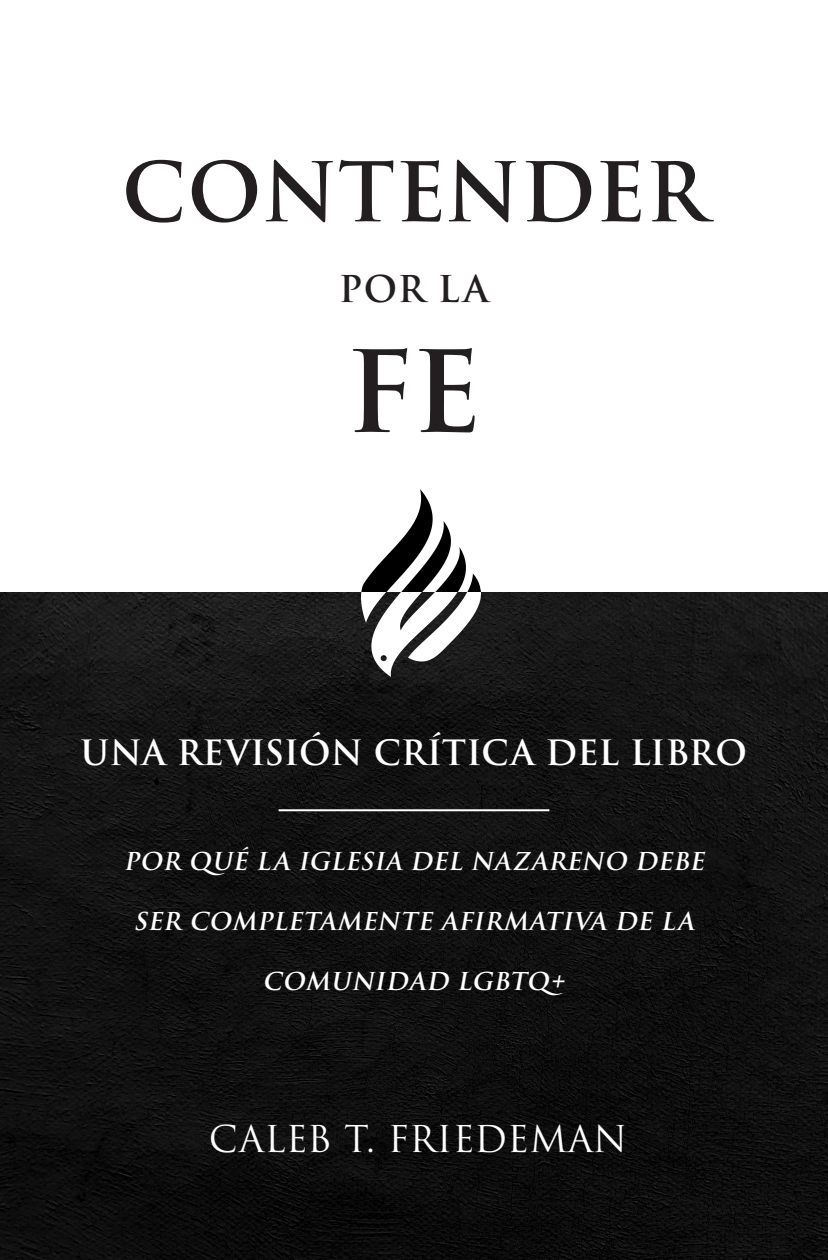
<style>
.page{position:relative;width:828px;height:1260px;background:#fff}
.page>*{position:absolute;margin:0;border:0;box-sizing:border-box;transform-origin:0 0}
.t1{font:600 110px "Trajan Pro 3";color:#231f20}
.t2{font:600 80px "Trajan Pro 3";letter-spacing:.005em;color:#231f20}
.t3{font:36px "Trajan Pro 3";letter-spacing:.005em;color:#fff}
.t4{font:600 36px "Trajan Pro 3";color:#231f20}
.t5{font:600 34px "Trajan Pro 3";color:#fff}
.t6{font:italic 600 24px "Trajan Pro 3";letter-spacing:.02em;color:#fff}
</style>
<div class="page">
<img style="left:0;top:593px;width:828px;height:667px">
<img style="left:361px;top:490px;width:119px;height:103px">
<img style="left:361px;top:593px;width:119px;height:84px">
<hr style="left:279px;top:809px;width:270px;height:2px;background:#fff">
<p class="t2" style="left:122px;top:134px;width:586px">CONTENDER</p>
<p class="t4" style="left:339px;top:263px;width:151px">POR LA</p>
<p class="t1" style="left:346px;top:312px;width:137px">FE</p>
<p class="t5" style="left:80px;top:728px;width:668px">UNA REVISIÓN CRÍTICA DEL LIBRO</p>
<p class="t6" style="left:124px;top:844px;width:589px">POR QUÉ LA IGLESIA DEL NAZARENO DEBE</p>
<p class="t6" style="left:134px;top:904px;width:562px">SER COMPLETAMENTE AFIRMATIVA DE LA</p>
<p class="t6" style="left:262px;top:964px;width:311px">COMUNIDAD LGBTQ+</p>
<p class="t3" style="left:209px;top:1115px;width:420px">CALEB T. FRIEDEMAN</p>
</div>
